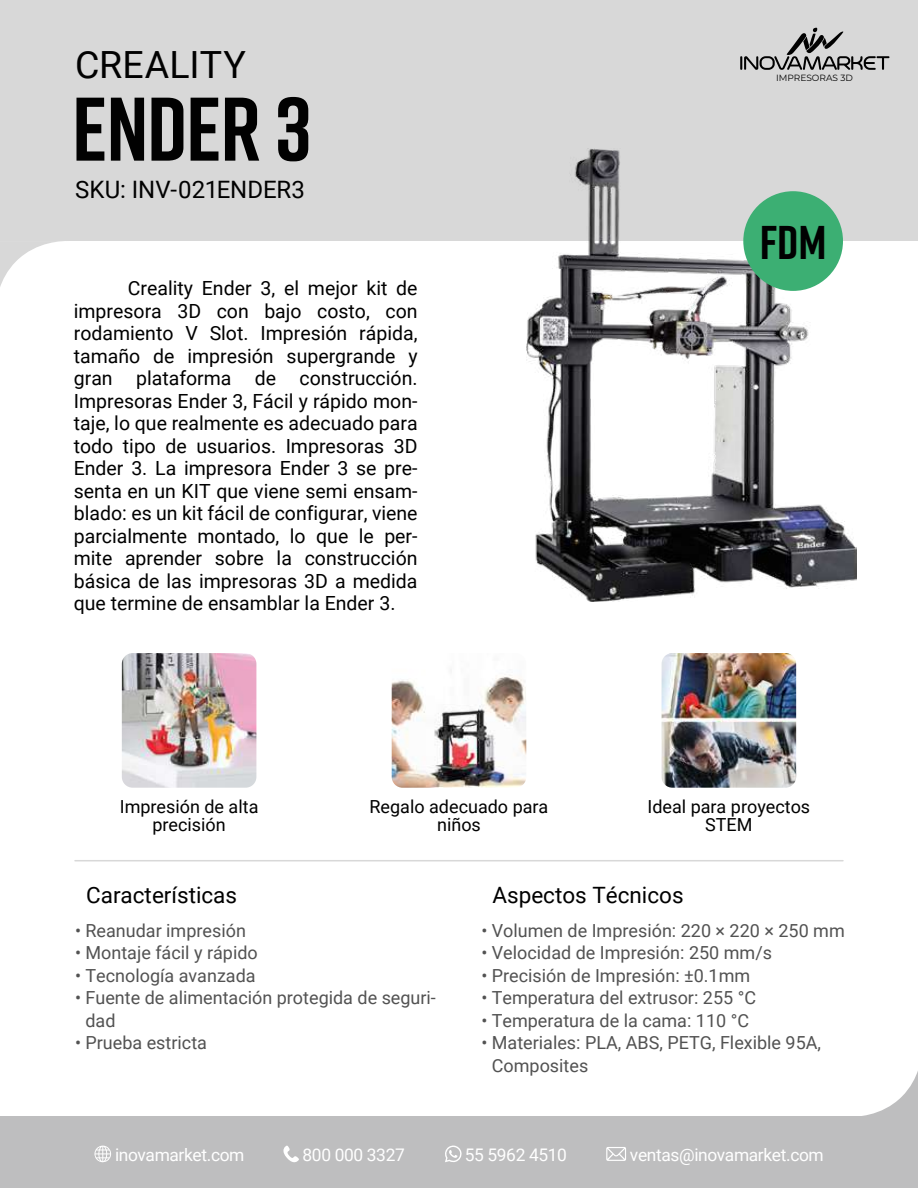
<style>
.page{position:relative;width:918px;height:1188px;background:#fff}
.page>*{position:absolute;margin:0;border:0;box-sizing:border-box;transform-origin:0 0}
.t1{font:700 90px "Rift";letter-spacing:-.015em;color:#010101}
.t2{font:700 47.25px "Rift";color:#010101}
.t3{font:37.5px "Roboto";letter-spacing:.005em;color:#010101}
.t4{font:24px "Roboto";color:#010101}
.t5{font:22.5px "Roboto";color:#010101}
.t6{font:19.5px/22.5px "Roboto";color:#010101;text-align:justify}
.t7{font:18px/22.5px "Roboto";color:#525252}
.t8{font:18px/18px "Roboto";color:#010101;text-align:center}
.t9{font:17.4px "Roboto";letter-spacing:-.02em;color:#fff}
.t10{font:9px "Montserrat";color:#010101}
</style>
<div class="page">
<div style="left:0;top:1px;width:918px;height:240px;background:#d8d8d8"></div>
<img style="left:526px;top:149px;width:331px;height:453px">
<hr style="left:75px;top:860px;width:768px;height:1px;background:#d8d8d8">
<div style="left:0;top:1117px;width:918px;height:71px;background:#bebebf"></div>
<svg style="left:849px;top:1071px;width:69px;height:46px"></svg>
<svg style="left:0;top:241px;width:62px;height:46px"></svg>
<svg style="left:740px;top:28px;width:150px;height:42px"></svg>
<img style="left:662px;top:653px;width:134px;height:135px">
<img style="left:392px;top:675px;width:134px;height:113px">
<div style="left:743px;top:191px;width:100px;height:100px;background:#3caf73;border-radius:50%"></div>
<img style="left:122px;top:653px;width:134px;height:135px">
<svg style="left:94px;top:1146px;width:17px;height:17px"></svg>
<svg style="left:445px;top:1145px;width:17px;height:17px"></svg>
<svg style="left:283px;top:1146px;width:16px;height:16px"></svg>
<svg style="left:606px;top:1147px;width:20px;height:14px"></svg>
<h3 class="t3" style="left:75px;top:39px;width:173px">CREALITY</h3>
<h1 class="t1" style="left:72px;top:65px;width:241px">ENDER 3</h1>
<p class="t4" style="left:75px;top:173px;width:232px">SKU: INV-021ENDER3</p>
<p class="t6" style="left:74px;top:276px;width:345px;text-indent:54px">Creality Ender 3, el mejor kit de impresora 3D con bajo costo, con rodamiento V Slot. Impresión rápida, tamaño de impresión supergrande y gran plataforma de construcción.<br>Impresoras Ender 3, Fácil y rápido mon&shy;taje, lo que realmente es adecuado para todo tipo de usuarios. Impresoras 3D Ender 3. La impresora Ender 3 se pre&shy;senta en un KIT que viene semi ensam&shy;blado: es un kit fácil de configurar, viene parcialmente montado, lo que le per&shy;mite aprender sobre la construcción básica de las impresoras 3D a medida que termine de ensamblar la Ender 3.</p>
<p class="t10" style="left:776px;top:71px;width:79px">IMPRESORAS 3D</p>
<h2 class="t2" style="left:760px;top:209px;width:68px">fdm</h2>
<p class="t8" style="left:120px;top:797px;width:140px">Impresión de alta precisión</p>
<p class="t8" style="left:647px;top:797px;width:164px">Ideal para proyectos<br>STEM</p>
<p class="t8" style="left:370px;top:797px;width:180px">Regalo adecuado para niños</p>
<p class="t5" style="left:86px;top:879px;width:152px">Características</p>
<p class="t7" style="left:75px;top:919px;width:172px">• Reanudar impresión</p>
<p class="t7" style="left:75px;top:941px;width:184px">• Montaje fácil y rápido</p>
<p class="t7" style="left:75px;top:964px;width:182px">• Tecnología avanzada</p>
<p class="t7" style="left:85px;top:986px;width:352px;text-indent:-10px">• Fuente de alimentación protegida de seguri&shy;dad</p>
<p class="t7" style="left:75px;top:1031px;width:134px">• Prueba estricta</p>
<p class="t5" style="left:493px;top:879px;width:193px">Aspectos Técnicos</p>
<p class="t7" style="left:481px;top:919px;width:365px">• Volumen de Impresión: 220 × 220 × 250 mm</p>
<p class="t7" style="left:481px;top:941px;width:292px">• Velocidad de Impresión: 250 mm/s</p>
<p class="t7" style="left:481px;top:964px;width:270px">• Precisión de Impresión: ±0.1mm</p>
<p class="t7" style="left:481px;top:986px;width:276px">• Temperatura del extrusor: 255 °C</p>
<p class="t7" style="left:481px;top:1009px;width:269px">• Temperatura de la cama: 110 °C</p>
<p class="t7" style="left:492px;top:1031px;width:331px;text-indent:-10px">• Materiales: PLA, ABS, PETG, Flexible 95A,<br>Composites</p>
<p class="t9" style="left:115px;top:1142px;width:131px">inovamarket.com</p>
<p class="t9" style="left:303px;top:1142px;width:104px">800 000 3327</p>
<p class="t9" style="left:465px;top:1142px;width:104px">55 5962 4510</p>
<p class="t9" style="left:630px;top:1142px;width:195px">ventas@inovamarket.com</p>
</div>
